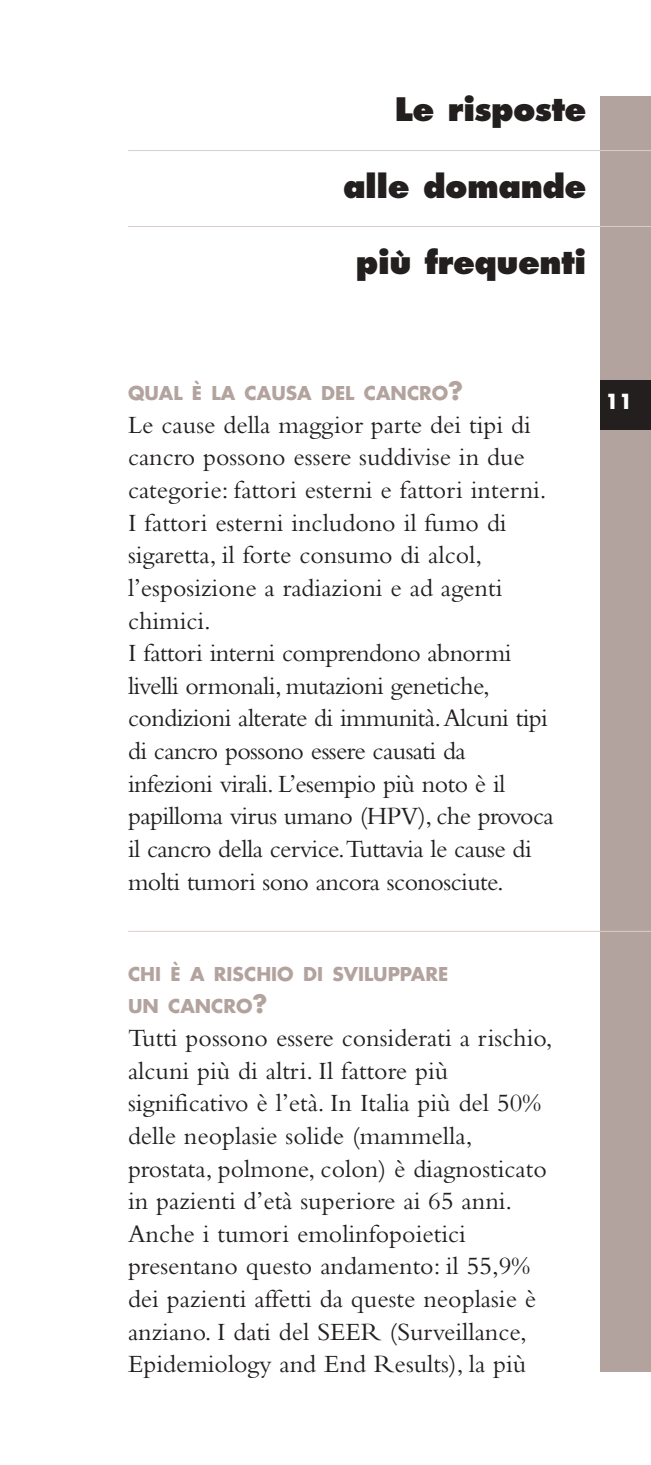
<style>
.page{position:relative;width:651px;height:1465px;background:#fff}
.page>*{position:absolute;margin:0;border:0;box-sizing:border-box;transform-origin:0 0}
.t1{font:800 31.5px "Futura";letter-spacing:-.015em;color:#231f1f}
.t2{font:25.88px/32.6px "Bembo";letter-spacing:-.02em;color:#231f1f}
.t3{font:25.88px/32.6px "Bembo";color:#231f1f}
.t4{font:700 20.25px "Futura";color:#fff}
.t5{font:700 18.45px/32.6px "Futura";color:#b3a39e}
.s1{font-size:24.75px}
</style>
<div class="page">
<div style="left:600px;top:96px;width:50px;height:1275px;background:#b3a39e"></div>
<div style="left:600px;top:380px;width:50px;height:49px;background:#231f1f"></div>
<hr style="left:128px;top:150px;width:522px;height:1px;background:#d8cec9">
<hr style="left:128px;top:226px;width:522px;height:1px;background:#d8cec9">
<hr style="left:128px;top:931px;width:522px;height:1px;background:#d8cec9">
<p class="t1" style="left:394px;top:96px;width:193px">Le risposte</p>
<p class="t1" style="left:343px;top:172px;width:245px">alle domande</p>
<p class="t1" style="left:355px;top:249px;width:232px">più frequenti</p>
<p class="t5" style="left:128px;top:378px;width:336px">QUAL È LA CAUSA DEL CANCRO<span class="s1">?</span></p>
<p class="t2" style="left:128px;top:411px;width:427px">Le cause della maggior parte dei tipi di cancro possono essere suddivise in due categorie: fattori esterni e fattori interni.<br>I fattori esterni includono il fumo di sigaretta, il forte consumo di alcol, l’esposizione a radiazioni e ad agenti chimici.<br>I fattori interni comprendono abnormi livelli ormonali, mutazioni genetiche, condizioni alterate di immunità.Alcuni tipi di cancro possono essere causati da infezioni virali. L’esempio più noto è il papilloma virus umano (HPV), che provoca il cancro della cervice.Tuttavia le cause di molti tumori sono ancora sconosciute.</p>
<p class="t5" style="left:128px;top:959px;width:321px">CHI È A RISCHIO DI SVILUPPARE<br>UN CANCRO<span class="s1">?</span></p>
<p class="t3" style="left:128px;top:1024px;width:425px">Tutti possono essere considerati a rischio, alcuni più di altri. Il fattore più significativo è l’età. In Italia più del 50% delle neoplasie solide (mammella, prostata, polmone, colon) è diagnosticato in pazienti d’età superiore ai 65 anni.<br>Anche i tumori emolinfopoietici presentano questo andamento: il 55,9% dei pazienti affetti da queste neoplasie è anziano. I dati del SEER (Surveillance, Epidemiology and End Results), la più</p>
<p class="t4" style="left:604px;top:392px;width:29px">11</p>
</div>
